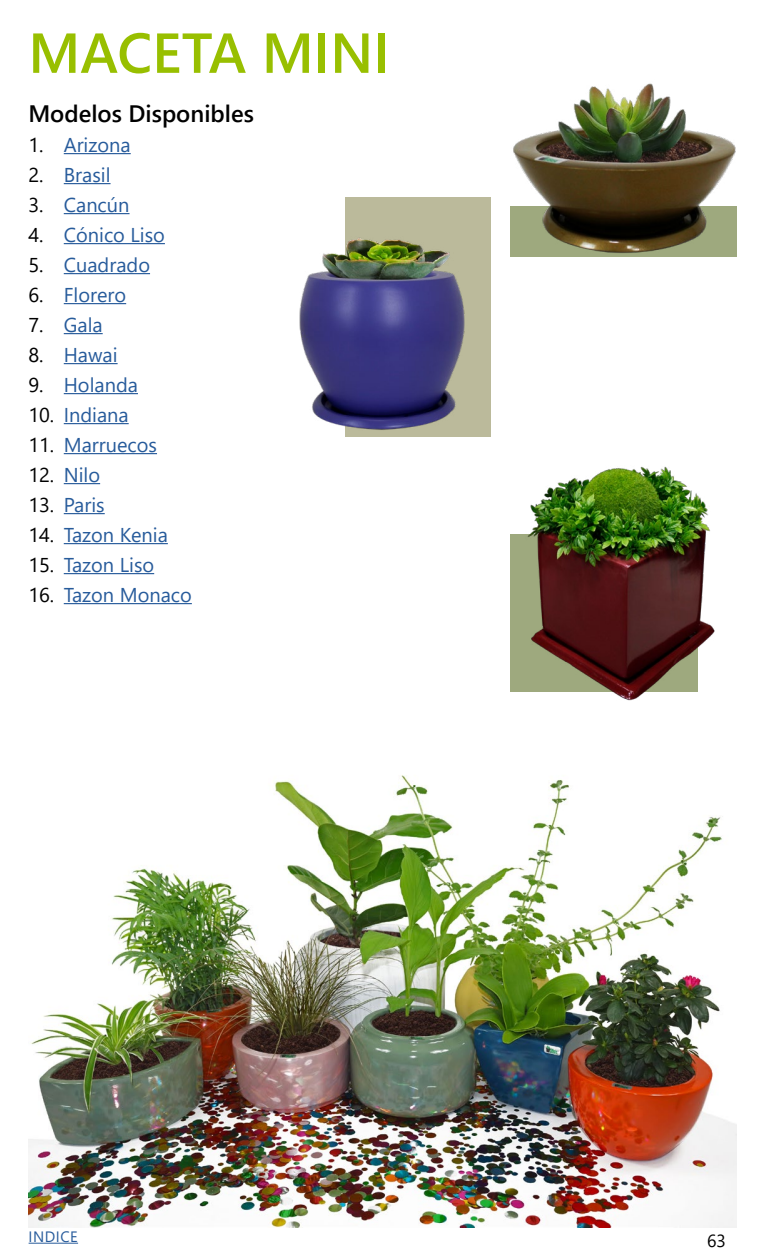
<style>
.page{position:relative;width:765px;height:1260px;background:#fff}
.page>*{position:absolute;margin:0;border:0;box-sizing:border-box;transform-origin:0 0}
.t1{font:600 56.25px "Segoe UI";color:#98bf00}
.t2{font:600 23.75px "Segoe UI";color:#000}
.t3{font:20px "Segoe UI";color:#275b9b}
.t4{font:17.5px "Segoe UI";color:#000}
.t5{font:15px "Segoe UI";letter-spacing:.035em;color:#275b9b}
.s1{color:#000}
</style>
<div class="page">
<div style="left:345px;top:197px;width:146px;height:240px;background:#bbba9b"></div>
<img style="left:28px;top:775px;width:709px;height:453px">
<hr style="left:64px;top:153px;width:67px;height:1px;background:#275b9b">
<hr style="left:64px;top:183px;width:47px;height:1px;background:#275b9b">
<hr style="left:64px;top:213px;width:66px;height:1px;background:#275b9b">
<hr style="left:64px;top:243px;width:101px;height:1px;background:#275b9b">
<hr style="left:64px;top:273px;width:86px;height:1px;background:#275b9b">
<hr style="left:64px;top:303px;width:62px;height:1px;background:#275b9b">
<hr style="left:64px;top:333px;width:39px;height:1px;background:#275b9b">
<hr style="left:64px;top:363px;width:54px;height:1px;background:#275b9b">
<hr style="left:64px;top:393px;width:74px;height:1px;background:#275b9b">
<hr style="left:64px;top:423px;width:65px;height:1px;background:#275b9b">
<hr style="left:64px;top:453px;width:93px;height:1px;background:#275b9b">
<hr style="left:64px;top:483px;width:36px;height:1px;background:#275b9b">
<hr style="left:64px;top:513px;width:41px;height:1px;background:#275b9b">
<hr style="left:64px;top:543px;width:104px;height:1px;background:#275b9b">
<hr style="left:64px;top:573px;width:90px;height:1px;background:#275b9b">
<hr style="left:64px;top:603px;width:128px;height:1px;background:#275b9b">
<img style="left:511px;top:83px;width:226px;height:174px">
<img style="left:299px;top:237px;width:166px;height:193px">
<img style="left:511px;top:466px;width:204px;height:235px">
<hr style="left:29px;top:1243px;width:49px;height:1px;background:#275b9b">
<h1 class="t1" style="left:28px;top:0;width:363px">MACETA MINI</h1>
<p class="t2" style="left:28px;top:91px;width:227px">Modelos Disponibles</p>
<p class="t3" style="left:28px;top:126px;width:104px"><span class="s1">1.</span> Arizona</p>
<p class="t3" style="left:28px;top:156px;width:84px"><span class="s1">2.</span> Brasil</p>
<p class="t3" style="left:28px;top:186px;width:103px"><span class="s1">3.</span> Cancún</p>
<p class="t3" style="left:28px;top:216px;width:138px"><span class="s1">4.</span> Cónico Liso</p>
<p class="t3" style="left:28px;top:246px;width:123px"><span class="s1">5.</span> Cuadrado</p>
<p class="t3" style="left:28px;top:276px;width:99px"><span class="s1">6.</span> Florero</p>
<p class="t3" style="left:28px;top:306px;width:76px"><span class="s1">7.</span> Gala</p>
<p class="t3" style="left:28px;top:336px;width:91px"><span class="s1">8.</span> Hawai</p>
<p class="t3" style="left:28px;top:366px;width:111px"><span class="s1">9.</span> Holanda</p>
<p class="t3" style="left:28px;top:396px;width:102px"><span class="s1">10.</span> Indiana</p>
<p class="t3" style="left:28px;top:426px;width:130px"><span class="s1">11.</span> Marruecos</p>
<p class="t3" style="left:28px;top:456px;width:73px"><span class="s1">12.</span> Nilo</p>
<p class="t3" style="left:28px;top:486px;width:78px"><span class="s1">13.</span> Paris</p>
<p class="t3" style="left:28px;top:516px;width:141px"><span class="s1">14.</span> Tazon Kenia</p>
<p class="t3" style="left:28px;top:546px;width:127px"><span class="s1">15.</span> Tazon Liso</p>
<p class="t3" style="left:28px;top:576px;width:165px"><span class="s1">16.</span> Tazon Monaco</p>
<p class="t5" style="left:29px;top:1222px;width:51px">INDICE</p>
<p class="t4" style="left:707px;top:1224px;width:20px">63</p>
</div>
